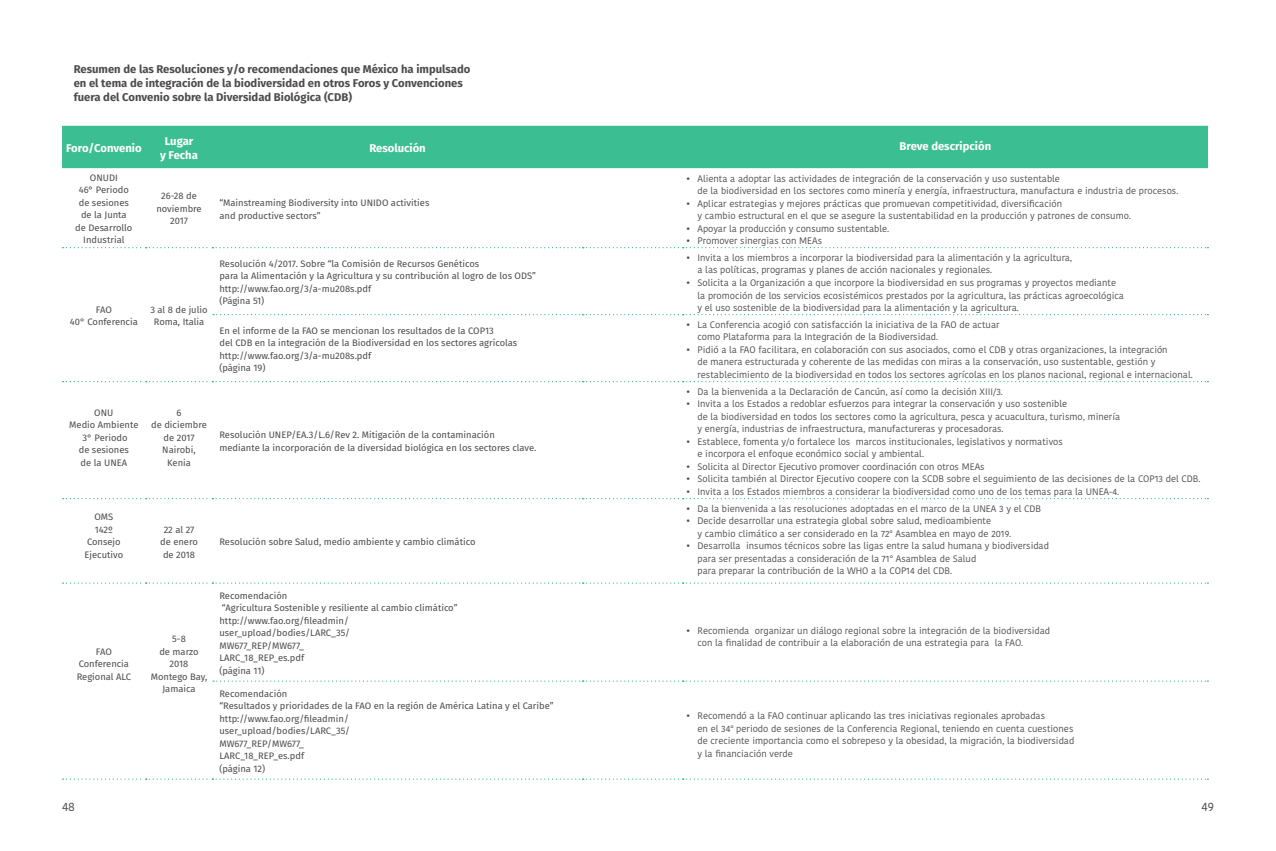
<style>
.page{position:relative;width:1276px;height:851px;background:#fff}
.page>*{position:absolute;margin:0;border:0;box-sizing:border-box;transform-origin:0 0}
.t1{font:12.5px "Kohinoor Bangla";color:#4e4b4c}
.t2{font:700 11.25px/13.8px "Fira Sans";color:#4e4b4c}
.t3{font:700 11.25px/13.8px "Fira Sans";color:#fff;text-align:center}
.t4{font:9.38px/12.5px "Kohinoor Bangla";color:#4e4b4c}
.t5{font:9.38px/12.5px "Fira Sans";color:#4e4b4c;text-align:center}
</style>
<div class="page">
<div style="left:62px;top:126px;width:1146px;height:42px;background:#3cbe93"></div>
<svg style="left:63px;top:247px;width:1145px;height:1px"></svg>
<svg style="left:213px;top:314px;width:995px;height:1px"></svg>
<svg style="left:63px;top:381px;width:1145px;height:1px"></svg>
<svg style="left:63px;top:498px;width:1145px;height:1px"></svg>
<svg style="left:63px;top:582px;width:1145px;height:1px"></svg>
<svg style="left:213px;top:680px;width:995px;height:1px"></svg>
<svg style="left:63px;top:778px;width:1145px;height:1px"></svg>
<p class="t2" style="left:74px;top:62px;width:398px">Resumen de las Resoluciones y/o recomendaciones que México ha impulsado en el tema de integración de la biodiversidad en otros Foros y Convenciones fuera del Convenio sobre la Diversidad Biológica (CDB)</p>
<p class="t3" style="left:66px;top:141px;width:77px">Foro/Convenio</p>
<p class="t3" style="left:160px;top:134px;width:39px">Lugar<br>y Fecha</p>
<p class="t3" style="left:369px;top:141px;width:58px">Resolución</p>
<p class="t3" style="left:899px;top:138px;width:93px">Breve descripción</p>
<p class="t5" style="left:75px;top:171px;width:59px">ONUDI<br>46° Periodo de sesiones de la Junta de Desarrollo<br>Industrial</p>
<p class="t4" style="left:697px;top:172px;width:482px;text-indent:-11px">• Alienta a adoptar las actividades de integración de la conservación y uso sustentable<br>de la biodiversidad en los sectores como minería y energía, infraestructura, manufactura e industria de procesos.</p>
<p class="t4" style="left:697px;top:197px;width:435px;text-indent:-11px">• Aplicar estrategias y mejores prácticas que promuevan competitividad, diversificación<br>y cambio estructural en el que se asegure la sustentabilidad en la producción y patrones de consumo.</p>
<p class="t4" style="left:686px;top:222px;width:204px">• Apoyar la producción y consumo sustentable.</p>
<p class="t4" style="left:686px;top:234px;width:137px">• Promover sinergias con MEAs</p>
<p class="t5" style="left:156px;top:190px;width:47px">26-28 de noviembre<br>2017</p>
<p class="t5" style="left:219px;top:196px;width:211px;text-align:left">“Mainstreaming Biodiversity into UNIDO activities and productive sectors”</p>
<p class="t5" style="left:70px;top:303px;width:69px">FAO<br>40° Conferencia</p>
<p class="t5" style="left:150px;top:303px;width:59px">3 al 8 de julio<br>Roma, Italia</p>
<p class="t5" style="left:69px;top:406px;width:71px">ONU<br>Medio Ambiente<br>3° Periodo<br>de sesiones<br>de la UNEA</p>
<p class="t5" style="left:151px;top:406px;width:57px">6<br>de diciembre de 2017<br>Nairobi,<br>Kenia</p>
<p class="t5" style="left:219px;top:257px;width:318px;text-align:left">Resolución 4/2017. Sobre “la Comisión de Recursos Genéticos<br>para la Alimentación y la Agricultura y su contribución al logro de los ODS” http://www.fao.org/3/a-mu208s.pdf<br>(Página 51)</p>
<p class="t4" style="left:697px;top:251px;width:376px;text-indent:-11px">• Invita a los miembros a incorporar la biodiversidad para la alimentación y la agricultura, a las políticas, programas y planes de acción nacionales y regionales.</p>
<p class="t4" style="left:697px;top:276px;width:428px;text-indent:-11px">• Solicita a la Organización a que incorpore la biodiversidad en sus programas y proyectos mediante la promoción de los servicios ecosistémicos prestados por la agricultura, las prácticas agroecológica y el uso sostenible de la biodiversidad para la alimentación y la agricultura.</p>
<p class="t5" style="left:219px;top:324px;width:299px;text-align:left">En el informe de la FAO se mencionan los resultados de la COP13<br>del CDB en la integración de la Biodiversidad en los sectores agrícolas http://www.fao.org/3/a-mu208s.pdf<br>(página 19)</p>
<p class="t4" style="left:697px;top:318px;width:303px;text-indent:-11px">• La Conferencia acogió con satisfacción la iniciativa de la FAO de actuar como Plataforma para la Integración de la Biodiversidad.</p>
<p class="t4" style="left:697px;top:343px;width:497px;text-indent:-11px">• Pidió a la FAO facilitara, en colaboración con sus asociados, como el CDB y otras organizaciones, la integración<br>de manera estructurada y coherente de las medidas con miras a la conservación, uso sustentable, gestión y restablecimiento de la biodiversidad en todos los sectores agrícolas en los planos nacional, regional e internacional.</p>
<p class="t5" style="left:219px;top:428px;width:318px;text-align:left">Resolución UNEP/EA.3/L.6/Rev 2. Mitigación de la contaminación mediante la incorporación de la diversidad biológica en los sectores clave.</p>
<p class="t4" style="left:686px;top:385px;width:318px">• Da la bienvenida a la Declaración de Cancún, así como la decisión XIII/3.</p>
<p class="t4" style="left:697px;top:397px;width:424px;text-indent:-11px">• Invita a los Estados a redoblar esfuerzos para integrar la conservación y uso sostenible<br>de la biodiversidad en todos los sectores como la agricultura, pesca y acuacultura, turismo, minería y energía, industrias de infraestructura, manufactureras y procesadoras.</p>
<p class="t4" style="left:697px;top:435px;width:367px;text-indent:-11px">• Establece, fomenta y/o fortalece los marcos institucionales, legislativos y normativos e incorpora el enfoque económico social y ambiental.</p>
<p class="t4" style="left:686px;top:460px;width:300px">• Solicita al Director Ejecutivo promover coordinación con otros MEAs</p>
<p class="t4" style="left:686px;top:472px;width:516px">• Solicita también al Director Ejecutivo coopere con la SCDB sobre el seguimiento de las decisiones de la COP13 del CDB.</p>
<p class="t4" style="left:686px;top:485px;width:434px">• Invita a los Estados miembros a considerar la biodiversidad como uno de los temas para la UNEA-4.</p>
<p class="t5" style="left:85px;top:510px;width:40px">OMS<br>142º<br>Consejo<br>Ejecutivo</p>
<p class="t5" style="left:77px;top:645px;width:56px">FAO<br>Conferencia<br>Regional ALC</p>
<p class="t5" style="left:160px;top:523px;width:39px">22 al 27 de enero de 2018</p>
<p class="t5" style="left:219px;top:535px;width:258px">Resolución sobre Salud, medio ambiente y cambio climático</p>
<p class="t5" style="left:151px;top:632px;width:58px">5-8<br>de marzo<br>2018<br>Montego Bay,<br>Jamaica</p>
<p class="t5" style="left:219px;top:589px;width:239px;text-align:left">Recomendación<br>“Agricultura Sostenible y resiliente al cambio climático” http://www.fao.org/fileadmin/ user_upload/bodies/LARC_35/<br>MW677_REP/MW677_<br>LARC_18_REP_es.pdf<br>(página 11)</p>
<p class="t5" style="left:219px;top:687px;width:336px;text-align:left">Recomendación<br>“Resultados y prioridades de la FAO en la región de América Latina y el Caribe” http://www.fao.org/fileadmin/<br>user_upload/bodies/LARC_35/<br>MW677_REP/MW677_<br>LARC_18_REP_es.pdf<br>(página 12)</p>
<p class="t4" style="left:686px;top:502px;width:356px">• Da la bienvenida a las resoluciones adoptadas en el marco de la UNEA 3 y el CDB</p>
<p class="t4" style="left:697px;top:514px;width:315px;text-indent:-11px">• Decide desarrollar una estrategia global sobre salud, medioambiente<br>y cambio climático a ser considerado en la 72° Asamblea en mayo de 2019.</p>
<p class="t4" style="left:697px;top:539px;width:353px;text-indent:-11px">• Desarrolla insumos técnicos sobre las ligas entre la salud humana y biodiversidad para ser presentadas a consideración de la 71° Asamblea de Salud<br>para preparar la contribución de la WHO a la COP14 del CDB.</p>
<p class="t4" style="left:697px;top:624px;width:354px;text-indent:-11px">• Recomienda organizar un diálogo regional sobre la integración de la biodiversidad con la finalidad de contribuir a la elaboración de una estrategia para la FAO.</p>
<p class="t4" style="left:697px;top:709px;width:378px;text-indent:-11px">• Recomendó a la FAO continuar aplicando las tres iniciativas regionales aprobadas<br>en el 34° periodo de sesiones de la Conferencia Regional, teniendo en cuenta cuestiones de creciente importancia como el sobrepeso y la obesidad, la migración, la biodiversidad y la financiación verde</p>
<h1 class="t1" style="left:62px;top:797px;width:14px">48</h1>
<h1 class="t1" style="left:1201px;top:797px;width:14px">49</h1>
</div>
